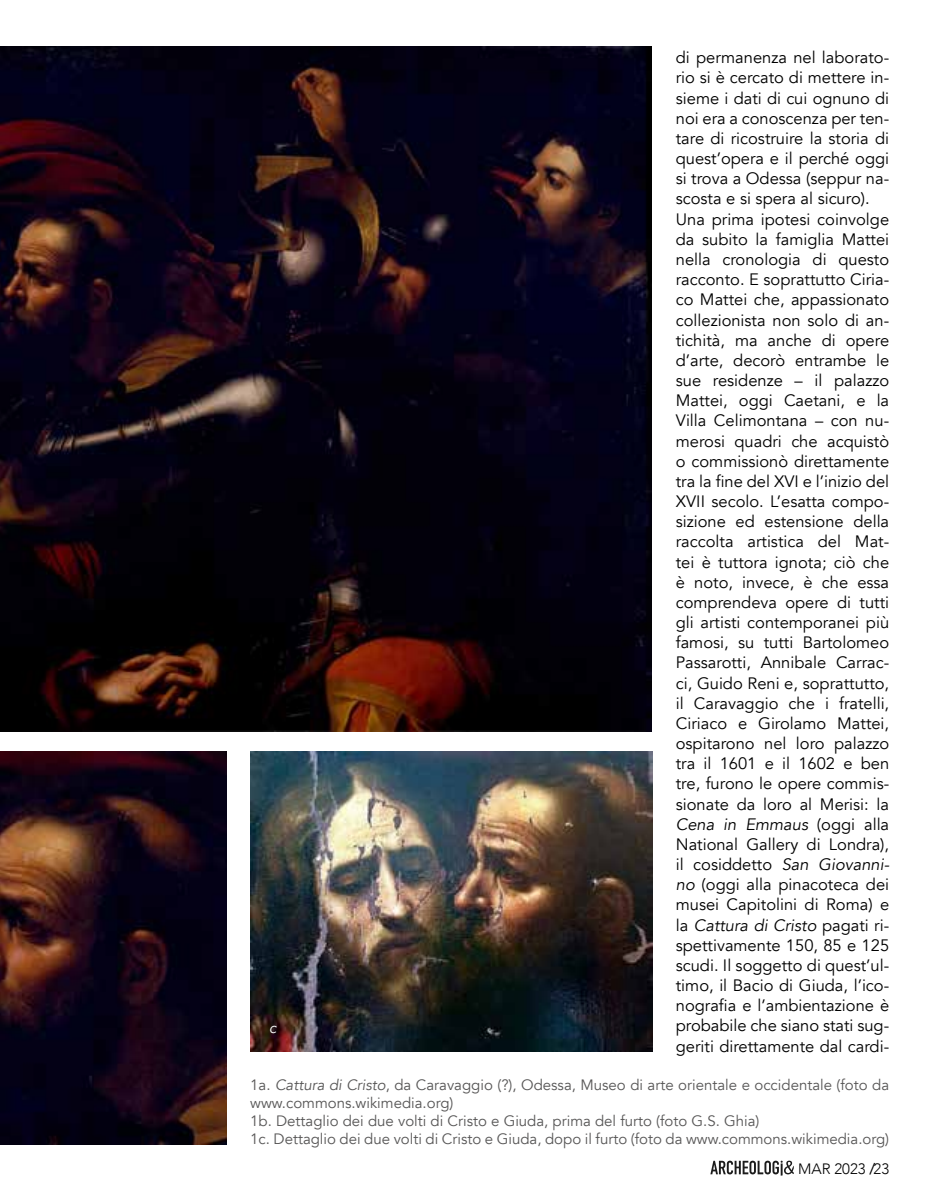
<style>
.page{position:relative;width:936px;height:1191px;background:#fff}
.page>*{position:absolute;margin:0;border:0;box-sizing:border-box;transform-origin:0 0}
.t1{font:16.5px/20.1px "Avenir";color:#000}
.t2{font:15px/18px "Avenir";color:#575656}
.t3{font:300 15px "Avenir";color:#000}
.t4{font:italic 15px "Avenir";color:#fff}
.s1{font-style:italic}
.s2{font-weight:500}
</style>
<div class="page">
<svg style="left:710px;top:1160px;width:83px;height:15px"></svg>
<img style="left:0;top:47px;width:651px;height:684px">
<img style="left:0;top:751px;width:226px;height:393px">
<img style="left:250px;top:751px;width:402px;height:300px">
<p class="t4" style="left:269px;top:1018px;width:9px">c</p>
<p class="t1" style="left:675px;top:48px;width:215px">di permanenza nel laborato&shy;rio si è cercato di mettere in&shy;sieme i dati di cui ognuno di noi era a conoscenza per ten&shy;tare di ricostruire la storia di quest’opera e il perché oggi si trova a Odessa (seppur na&shy;scosta e si spera al sicuro).<br>Una prima ipotesi coinvolge da subito la famiglia Mattei nella cronologia di questo racconto. E soprattutto Ciria&shy;co Mattei che, appassionato collezionista non solo di an&shy;tichità, ma anche di opere d’arte, decorò entrambe le sue residenze – il palazzo<br>Mattei, oggi Caetani, e la<br>Villa Celimontana – con nu&shy;merosi quadri che acquistò o commissionò direttamente tra la fine del XVI e l’inizio del<br>XVII secolo. L’esatta compo&shy;sizione ed estensione della raccolta artistica del Mat&shy;tei è tuttora ignota; ciò che è noto, invece, è che essa comprendeva opere di tutti gli artisti contemporanei più famosi, su tutti Bartolomeo<br>Passarotti, Annibale Carrac&shy;ci, Guido Reni e, soprattutto, il Caravaggio che i fratelli,<br>Ciriaco e Girolamo Mattei, ospitarono nel loro palazzo tra il 1601 e il 1602 e ben tre, furono le opere commis&shy;sionate da loro al Merisi: la<br><span class="s1">Cena in Emmaus</span> (oggi alla<br>National Gallery di Londra), il cosiddetto <span class="s1">San Giovanni&shy;no</span> (oggi alla pinacoteca dei musei Capitolini di Roma) e la <span class="s1">Cattura di Cristo</span> pagati ri&shy;spettivamente 150, 85 e 125 scudi. Il soggetto di quest’ul&shy;timo, il Bacio di Giuda, l’ico&shy;nografia e l’ambientazione è probabile che siano stati sug&shy;geriti direttamente dal cardi-</p>
<p class="t2" style="left:250px;top:1076px;width:640px">1a. <span class="s1">Cattura di Cristo</span>, da Caravaggio (?), Odessa, Museo di arte orientale e occidentale (foto da www.commons.wikimedia.org)<br>1b. Dettaglio dei due volti di Cristo e Giuda, prima del furto (foto G.S. Ghia)<br>1c. Dettaglio dei due volti di Cristo e Giuda, dopo il furto (foto da www.commons.wikimedia.org)</p>
<p class="t3" style="left:798px;top:1159px;width:93px">MAR 2023 <span class="s2">/</span> 23</p>
</div>
